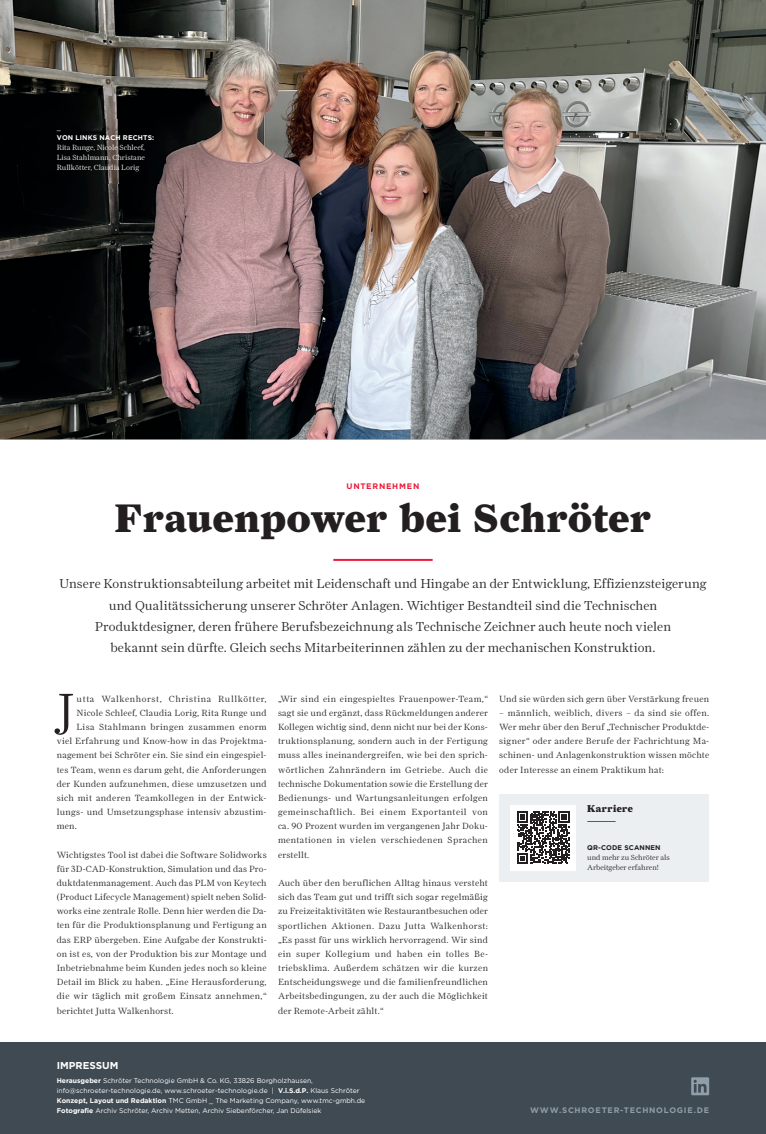
<style>
.page{position:relative;width:766px;height:1134px;background:#fff}
.page>*{position:absolute;margin:0;border:0;box-sizing:border-box;transform-origin:0 0}
.t1{font:300 46.7px "Farnham Display";color:#231f20;scale:1.08 1}
.t2{font:900 40px "Farnham Display";letter-spacing:.025em;color:#231f20}
.t3{font:300 13px/21.3px "Farnham Display";letter-spacing:.01em;color:#231f20;text-align:center}
.t4{font:700 10px "Gotham";color:#fff}
.t5{font:900 10px "Farnham Display";letter-spacing:.045em;color:#231f20}
.t6{font:300 9px/14.2px "Farnham Display";letter-spacing:.03em;color:#231f20;text-align:justify}
.t7{font:300 9px "Farnham Display";letter-spacing:.07em;color:#231f20}
.t8{font:700 8px "Gotham";letter-spacing:.095em;color:#8f9ea9}
.t9{font:700 8px "Gotham";letter-spacing:.1em;color:#ed1a3a}
.t10{font:300 7.5px/10px "Farnham Display";letter-spacing:.005em;color:#fff;text-align:justify}
.t11{font:300 7.5px/10px "Farnham Display";color:#231f20}
.t12{font:6.8px/10px "Gotham";color:#fff}
.t13{font:700 6.8px "Gotham";letter-spacing:.02em;color:#fff}
.t14{font:700 6.8px "Gotham";letter-spacing:.02em;color:#231f20}
.s1{font-weight:700}
</style>
<div class="page">
<div style="left:0;top:1042px;width:765px;height:92px;background:#3f4a53"></div>
<svg style="left:691px;top:1077px;width:18px;height:18px"></svg>
<img style="left:0;top:0;width:765px;height:439px">
<hr style="left:333px;top:559px;width:99px;height:2px;background:#ed1a3a">
<div style="left:499px;top:794px;width:210px;height:88px;background:#eceff1"></div>
<div style="left:510px;top:805px;width:65px;height:65px;background:#fff"></div>
<svg style="left:517px;top:811px;width:52px;height:53px"></svg>
<svg style="left:587px;top:821px;width:28px;height:1px"></svg>
<img style="left:45px;top:120px;width:120px;height:63px">
<p class="t12" style="left:57px;top:123px;width:6px">_</p>
<p class="t13" style="left:57px;top:134px;width:99px">VON LINKS NACH RECHTS:</p>
<p class="t10" style="left:57px;top:142px;width:90px">Rita Runge, Nicole Schleef, Lisa Stahlmann, Christane Rullkötter, Claudia Lorig</p>
<p class="t9" style="left:346px;top:482px;width:74px">UNTERNEHMEN</p>
<h2 class="t2" style="left:115px;top:493px;width:537px">Frauenpower bei Schröter</h2>
<p class="t3" style="left:59px;top:573px;width:649px">Unsere Konstruktionsabteilung arbeitet mit Leidenschaft und Hingabe an der Entwicklung, Effizienzsteigerung und Qualitätssicherung unserer Schröter Anlagen. Wichtiger Bestandteil sind die Technischen Produktdesigner, deren frühere Berufsbezeichnung als Technische Zeichner auch heute noch vielen<br>bekannt sein dürfte. Gleich sechs Mitarbeiterinnen zählen zu der mechanischen Konstruktion.</p>
<h1 class="t1" style="left:57px;top:683px;width:19px">J</h1>
<p class="t7" style="left:77px;top:693px;width:191px">utta Walkenhorst, Christina Rullkötter,</p>
<p class="t6" style="left:77px;top:705px;width:191px">Nicole Schleef, Claudia Lorig, Rita Runge und</p>
<p class="t6" style="left:77px;top:720px;width:191px">Lisa Stahlmann bringen zusammen enorm</p>
<p class="t6" style="left:57px;top:734px;width:211px">viel Erfahrung und Know-how in das Projektma-</p>
<p class="t6" style="left:57px;top:748px;width:211px">nagement bei Schröter ein. Sie sind ein eingespiel-</p>
<p class="t6" style="left:57px;top:762px;width:211px">tes Team, wenn es darum geht, die Anforderungen</p>
<p class="t6" style="left:57px;top:776px;width:211px">der Kunden aufzunehmen, diese umzusetzen und</p>
<p class="t6" style="left:57px;top:791px;width:211px">sich mit anderen Teamkollegen in der Entwick-</p>
<p class="t6" style="left:57px;top:805px;width:211px">lungs- und Umsetzungsphase intensiv abzustim-</p>
<p class="t6" style="left:57px;top:819px;width:22px">men.</p>
<p class="t6" style="left:57px;top:847px;width:211px">Wichtigstes Tool ist dabei die Software Solidworks für 3D-CAD-Konstruktion, Simulation und das Pro&shy;duktdatenmanagement. Auch das PLM von Keytech (Product Lifecycle Management) spielt neben Solid&shy;works eine zentrale Rolle. Denn hier werden die Da&shy;ten für die Produktionsplanung und Fertigung an das ERP übergeben. Eine Aufgabe der Konstrukti&shy;on ist es, von der Produktion bis zur Montage und Inbetriebnahme beim Kunden jedes noch so kleine Detail im Blick zu haben. „Eine Herausforderung, die wir täglich mit großem Einsatz annehmen,“ berichtet Jutta Walkenhorst.</p>
<p class="t6" style="left:278px;top:691px;width:211px">„Wir sind ein eingespieltes Frauenpower-Team,“ sagt sie und ergänzt, dass Rückmeldungen anderer Kollegen wichtig sind, denn nicht nur bei der Kons&shy;truktionsplanung, sondern auch in der Fertigung muss alles ineinandergreifen, wie bei den sprich&shy;wörtlichen Zahnrändern im Getriebe. Auch die technische Dokumentation sowie die Erstellung der Bedienungs- und Wartungsanleitungen erfolgen gemeinschaftlich. Bei einem Exportanteil von ca. 90 Prozent wurden im vergangenen Jahr Doku&shy;mentationen in vielen verschiedenen Sprachen erstellt.</p>
<p class="t6" style="left:278px;top:876px;width:211px">Auch über den beruflichen Alltag hinaus versteht sich das Team gut und trifft sich sogar regelmäßig zu Freizeitaktivitäten wie Restaurantbesuchen oder sportlichen Aktionen. Dazu Jutta Walkenhorst: „Es passt für uns wirklich hervorragend. Wir sind ein super Kollegium und haben ein tolles Be&shy;triebsklima. Außerdem schätzen wir die kurzen Entscheidungswege und die familienfreundlichen Arbeitsbedingungen, zu der auch die Möglichkeit der Remote-Arbeit zählt.“</p>
<p class="t6" style="left:499px;top:691px;width:211px">Und sie würden sich gern über Verstärkung freuen</p>
<p class="t6" style="left:499px;top:706px;width:211px">– männlich, weiblich, divers – da sind sie offen.<br>Wer mehr über den Beruf „Technischer Produktde&shy;signer“ oder andere Berufe der Fachrichtung Ma&shy;schinen- und Anlagenkonstruktion wissen möchte oder Interesse an einem Praktikum hat:</p>
<p class="t5" style="left:587px;top:803px;width:47px">Karriere</p>
<p class="t14" style="left:587px;top:844px;width:75px">QR-CODE SCANNEN</p>
<p class="t11" style="left:587px;top:853px;width:84px">und mehr zu Schröter als<br>Arbeitgeber erfahren!</p>
<p class="t4" style="left:57px;top:1059px;width:63px">IMPRESSUM</p>
<p class="t12" style="left:57px;top:1075px;width:310px"><span class="s1">Herausgeber</span> Schröter Technologie GmbH &amp; Co. KG, 33826 Borgholzhausen, info@schroeter-technologie.de, www.schroeter-technologie.de | <span class="s1">V.i.S.d.P.</span> Klaus Schröter <span class="s1">Konzept, Layout und Redaktion</span> TMC GmbH _ The Marketing Company, www.tmc-gmbh.de <span class="s1">Fotografie</span> Archiv Schröter, Archiv Metten, Archiv Siebenförcher, Jan Düfelsiek</p>
<p class="t8" style="left:530px;top:1105px;width:181px">WWW.SCHROETER-TECHNOLOGIE.DE</p>
</div>
